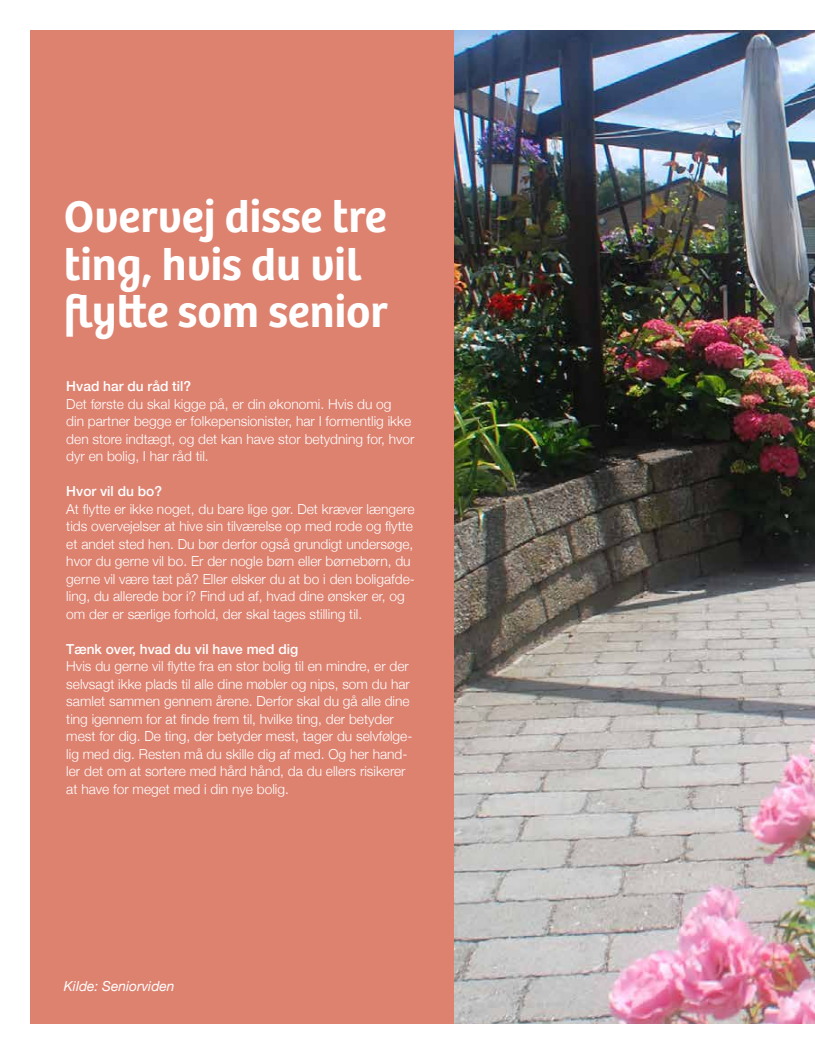
<style>
.page{position:relative;width:815px;height:1054px;background:#fff}
.page>*{position:absolute;margin:0;border:0;box-sizing:border-box;transform-origin:0 0}
.t1{font:600 46.12px/47.4px "Bree";color:#fff}
.t2{font:300 13.75px/17.5px "Helvetica Neue";color:#fff}
.t3{font:500 13.75px "Helvetica Neue";color:#fff}
.t4{font:italic 13.75px "Helvetica Neue";color:#fff}
</style>
<div class="page">
<img style="left:454px;top:30px;width:361px;height:994px">
<div style="left:30px;top:30px;width:424px;height:994px;background:#de8270"></div>
<h1 class="t1" style="left:64px;top:190px;width:326px">Overvej disse tre ting, hvis du vil flytte som senior</h1>
<p class="t3" style="left:66px;top:375px;width:126px">Hvad har du råd til?</p>
<p class="t2" style="left:66px;top:394px;width:350px">Det første du skal kigge på, er din økonomi. Hvis du og<br>din partner begge er folkepensionister, har I formentlig ikke den store indtægt, og det kan have stor betydning for, hvor dyr en bolig, I har råd til.</p>
<p class="t3" style="left:66px;top:480px;width:97px">Hvor vil du bo?</p>
<p class="t2" style="left:66px;top:499px;width:350px">At flytte er ikke noget, du bare lige gør. Det kræver længere tids overvejelser at hive sin tilværelse op med rode og flytte et andet sted hen. Du bør derfor også grundigt undersøge, hvor du gerne vil bo. Er der nogle børn eller børnebørn, du gerne vil være tæt på? Eller elsker du at bo i den boligafde&shy;ling, du allerede bor i? Find ud af, hvad dine ønsker er, og om der er særlige forhold, der skal tages stilling til.</p>
<p class="t3" style="left:66px;top:638px;width:234px">Tænk over, hvad du vil have med dig</p>
<p class="t2" style="left:66px;top:657px;width:348px">Hvis du gerne vil flytte fra en stor bolig til en mindre, er der selvsagt ikke plads til alle dine møbler og nips, som du har samlet sammen gennem årene. Derfor skal du gå alle dine ting igennem for at finde frem til, hvilke ting, der betyder mest for dig. De ting, der betyder mest, tager du selvfølge&shy;lig med dig. Resten må du skille dig af med. Og her hand&shy;ler det om at sortere med hård hånd, da du ellers risikerer at have for meget med i din nye bolig.</p>
<p class="t4" style="left:64px;top:976px;width:112px">Kilde: Seniorviden</p>
</div>
